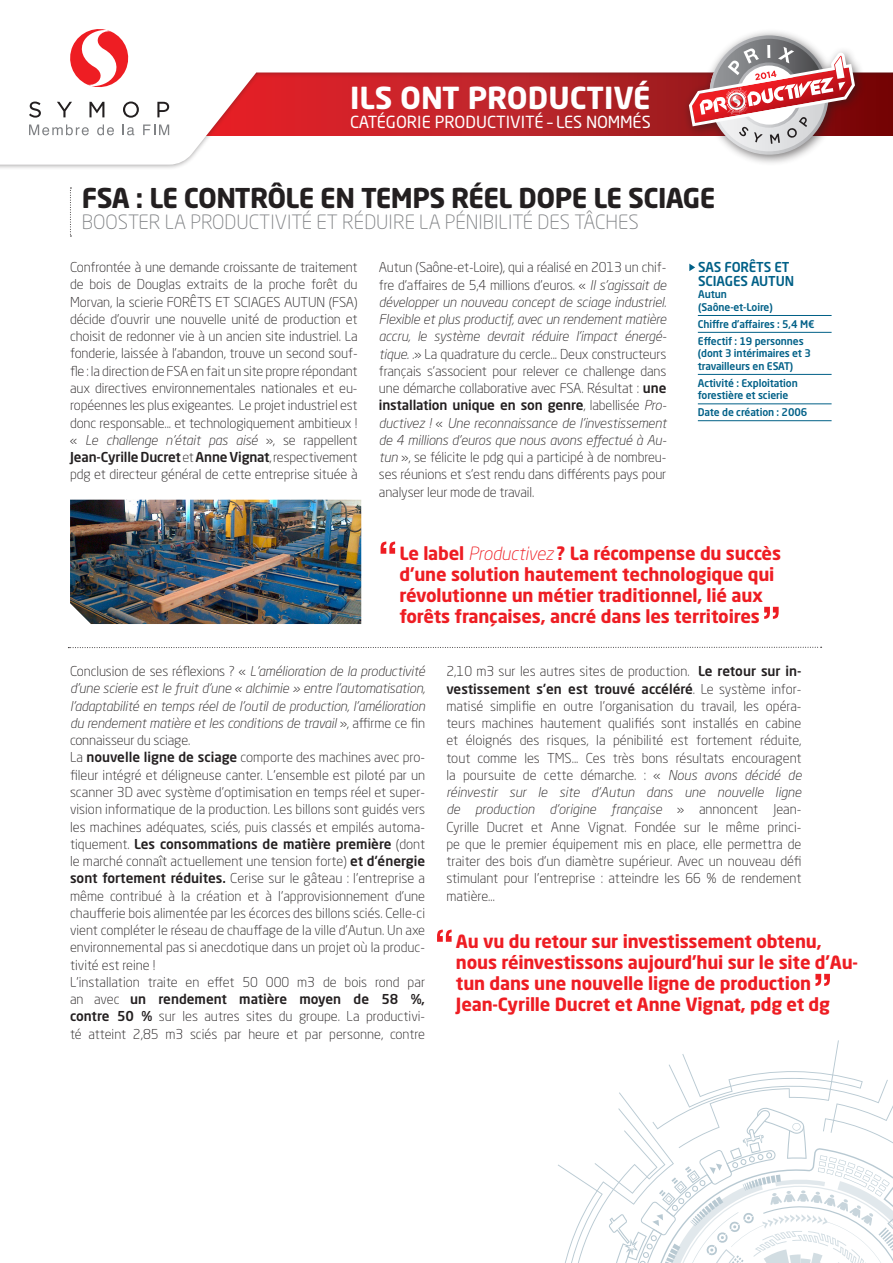
<style>
.page{position:relative;width:893px;height:1263px;background:#fff}
.page>*{position:absolute;margin:0;border:0;box-sizing:border-box;transform-origin:0 0}
.t1{font:700 30px "Neo Sans Pro";color:#fff}
.t2{font:700 27px "Neo Sans Pro";letter-spacing:-.02em;color:#231f20}
.t3{font:300 19.5px "Neo Sans Pro";color:#808285}
.t4{font:700 18px/21px "Neo Sans Pro";letter-spacing:-.01em;color:#ee1d23}
.t5{font:16.5px "Neo Sans Pro";color:#fff}
.t6{font:300 13.5px/17.2px "Neo Sans Pro";color:#231f20;text-align:justify}
.t7{font:500 13.5px/13.5px "Neo Sans Pro";letter-spacing:-.01em;color:#006087}
.t8{font:500 10.5px/12.6px "Neo Sans Pro";letter-spacing:-.01em;color:#006087}
.s1{font-style:italic}
.s2{font-weight:500}
.s3{font-weight:300;font-style:italic}
</style>
<div class="page">
<svg style="left:70px;top:188px;width:1px;height:49px"></svg>
<svg style="left:558px;top:1040px;width:335px;height:223px"></svg>
<svg style="left:381px;top:542px;width:14px;height:12px"></svg>
<svg style="left:764px;top:607px;width:15px;height:12px"></svg>
<img style="left:70px;top:500px;width:291px;height:124px">
<hr style="left:698px;top:315px;width:134px;height:1px;background:#006087">
<hr style="left:698px;top:332px;width:134px;height:1px;background:#006087">
<hr style="left:698px;top:374px;width:134px;height:1px;background:#006087">
<hr style="left:698px;top:404px;width:134px;height:1px;background:#006087">
<hr style="left:698px;top:420px;width:134px;height:1px;background:#006087">
<svg style="left:689px;top:264px;width:6px;height:7px"></svg>
<svg style="left:437px;top:930px;width:15px;height:12px"></svg>
<svg style="left:815px;top:974px;width:15px;height:12px"></svg>
<svg style="left:68px;top:647px;width:754px;height:1px"></svg>
<div style="left:0;top:0;width:893px;height:170px;background:#231f20;opacity:.5"></div>
<svg style="left:0;top:0;width:893px;height:165px"></svg>
<svg style="left:66px;top:25px;width:66px;height:66px"></svg>
<svg style="left:97px;top:124px;width:17px;height:11px"></svg>
<svg style="left:123px;top:124px;width:11px;height:11px"></svg>
<svg style="left:143px;top:124px;width:26px;height:11px"></svg>
<svg style="left:29px;top:124px;width:60px;height:11px"></svg>
<svg style="left:29px;top:102px;width:12px;height:16px"></svg>
<svg style="left:57px;top:102px;width:15px;height:15px"></svg>
<svg style="left:89px;top:102px;width:15px;height:15px"></svg>
<svg style="left:123px;top:102px;width:46px;height:16px"></svg>
<div style="left:682px;top:28px;width:184px;height:138px;background:#231f20;opacity:.6"></div>
<div style="left:713px;top:39px;width:112px;height:112px;background:#e3e4e6;border-radius:56px"></div>
<svg style="left:689px;top:35px;width:166px;height:109px"></svg>
<h1 class="t1" style="left:350px;top:78px;width:71px">IL S ONT</h1>
<h1 class="t1" style="left:468px;top:78px;width:21px">PROD</h1>
<h1 class="t1" style="left:548px;top:78px;width:104px">UCTIVÉ</h1>
<p class="t5" style="left:350px;top:112px;width:302px">CATÉGORIE PRODUCTIVITÉ – LES NOMMÉS</p>
<h2 class="t2" style="left:82px;top:181px;width:635px">FSA : le contrôle en temps rÉel dope le sciage</h2>
<h3 class="t3" style="left:82px;top:211px;width:559px">BOOSTER LA PRODUCTIVITÉ ET RÉDUIRE LA PÉNIBILITÉ DES TÂCHES</h3>
<p class="t6" style="left:70px;top:259px;width:289px">Confrontée à une demande croissante de traitement de bois de Douglas extraits de la proche forêt du Morvan, la scierie FORÊTS ET SCIAGES AUTUN (FSA) décide d’ouvrir une nouvelle unité de production et choisit de redonner vie à un ancien site industriel. La fonderie, laissée à l’abandon, trouve un second souf&shy;fle : la direction de FSA en fait un site propre répondant aux directives environnementales nationales et eu&shy;ropéennes les plus exigeantes. Le projet industriel est donc responsable... et technologiquement ambitieux ! « <span class="s1">Le challenge n’était pas aisé</span> », se rappellent <span class="s2">Jean-Cyrille Ducret</span> et <span class="s2">Anne Vignat</span>, respectivement pdg et directeur général de cette entreprise située à</p>
<p class="t6" style="left:379px;top:259px;width:289px">Autun (Saône-et-Loire), qui a réalisé en 2013 un chif&shy;fre d’affaires de 5,4 millions d’euros. « <span class="s1">Il s’agissait de développer un nouveau concept de sciage industriel.<br>Flexible et plus productif, avec un rendement matière accru, le système devrait réduire l’impact énergé&shy;tique. .</span>» La quadrature du cercle... Deux constructeurs français s’associent pour relever ce challenge dans une démarche collaborative avec FSA. Résultat : <span class="s2">une installation unique en son genre</span>, labellisée <span class="s1">Pro&shy;ductivez !</span> « <span class="s1">Une reconnaissance de l’investissement de 4 millions d’euros que nous avons effectué à Au&shy;tun</span> », se félicite le pdg qui a participé à de nombreu&shy;ses réunions et s’est rendu dans différents pays pour analyser leur mode de travail.</p>
<p class="t7" style="left:698px;top:260px;width:97px">SAS FORÊTS ET<br>SCIAGES AUTUN</p>
<p class="t8" style="left:698px;top:288px;width:76px">Autun (Saône-et-Loire)</p>
<p class="t8" style="left:698px;top:315px;width:118px;line-height:16.8px">Chiffre d’affaires : 5,4 M€<br>Effectif : 19 personnes</p>
<p class="t8" style="left:698px;top:347px;width:115px">(dont 3 intérimaires et 3 travailleurs en ESAT)</p>
<p class="t8" style="left:698px;top:376px;width:101px">Activité : Exploitation forestière et scierie</p>
<p class="t8" style="left:698px;top:406px;width:111px">Date de création : 2006</p>
<h3 class="t4" style="left:399px;top:542px;width:383px">Le label <span class="s3">Productivez</span> ? La récompense du succès d’une solution hautement technologique qui révolutionne un métier traditionnel, lié aux forêts françaises, ancré dans les territoires</h3>
<p class="t6" style="left:70px;top:662px;width:357px;text-align:left">Conclusion de ses réflexions ? « <span class="s1">L’amélioration de la productivité d’une scierie est le fruit d’une « alchimie » entre l’automatisation, l’adaptabilité en temps réel de l’outil de production, l’amélioration du rendement matière et les conditions de travail</span> », affirme ce fin connaisseur du sciage.<br>La <span class="s2">nouvelle ligne de sciage</span> comporte des machines avec pro&shy;fileur intégré et déligneuse canter. L’ensemble est piloté par un scanner 3D avec système d’optimisation en temps réel et super&shy;vision informatique de la production. Les billons sont guidés vers les machines adéquates, sciés, puis classés et empilés automa&shy;tiquement. <span class="s2">Les consommations de matière première</span> (dont le marché connaît actuellement une tension forte) <span class="s2">et d’énergie sont fortement réduites.</span> Cerise sur le gâteau : l’entreprise a même contribué à la création et à l’approvisionnement d’une chaufferie bois alimentée par les écorces des billons sciés. Celle-ci vient compléter le réseau de chauffage de la ville d’Autun. Un axe environnemental pas si anecdotique dans un projet où la produc&shy;tivité est reine !<br>L’installation traite en effet 50 000 m3 de bois rond par an avec <span class="s2">un rendement matière moyen de 58 %, contre 50 %</span> sur les autres sites du groupe. La productivi&shy;té atteint 2,85 m3 sciés par heure et par personne, contre</p>
<p class="t6" style="left:446px;top:663px;width:357px">2,10 m3 sur les autres sites de production. <span class="s2">Le retour sur in&shy;vestissement s’en est trouvé accéléré</span>. Le système infor&shy;matisé simplifie en outre l’organisation du travail, les opéra&shy;teurs machines hautement qualifiés sont installés en cabine et éloignés des risques, la pénibilité est fortement réduite, tout comme les TMS... Ces très bons résultats encouragent la poursuite de cette démarche. : « <span class="s1">Nous avons décidé de réinvestir sur le site d’Autun dans une nouvelle ligne de production d’origine française</span> » annoncent Jean-Cyrille Ducret et Anne Vignat. Fondée sur le même princi&shy;pe que le premier équipement mis en place, elle permettra de traiter des bois d’un diamètre supérieur. Avec un nouveau défi stimulant pour l’entreprise : atteindre les 66 % de rendement matière…</p>
<h3 class="t4" style="left:456px;top:930px;width:404px">Au vu du retour sur investissement obtenu, nous réinvestissons aujourd’hui sur le site d’Au&shy;tun dans une nouvelle ligne de production Jean-Cyrille Ducret et Anne Vignat, pdg et dg</h3>
</div>
